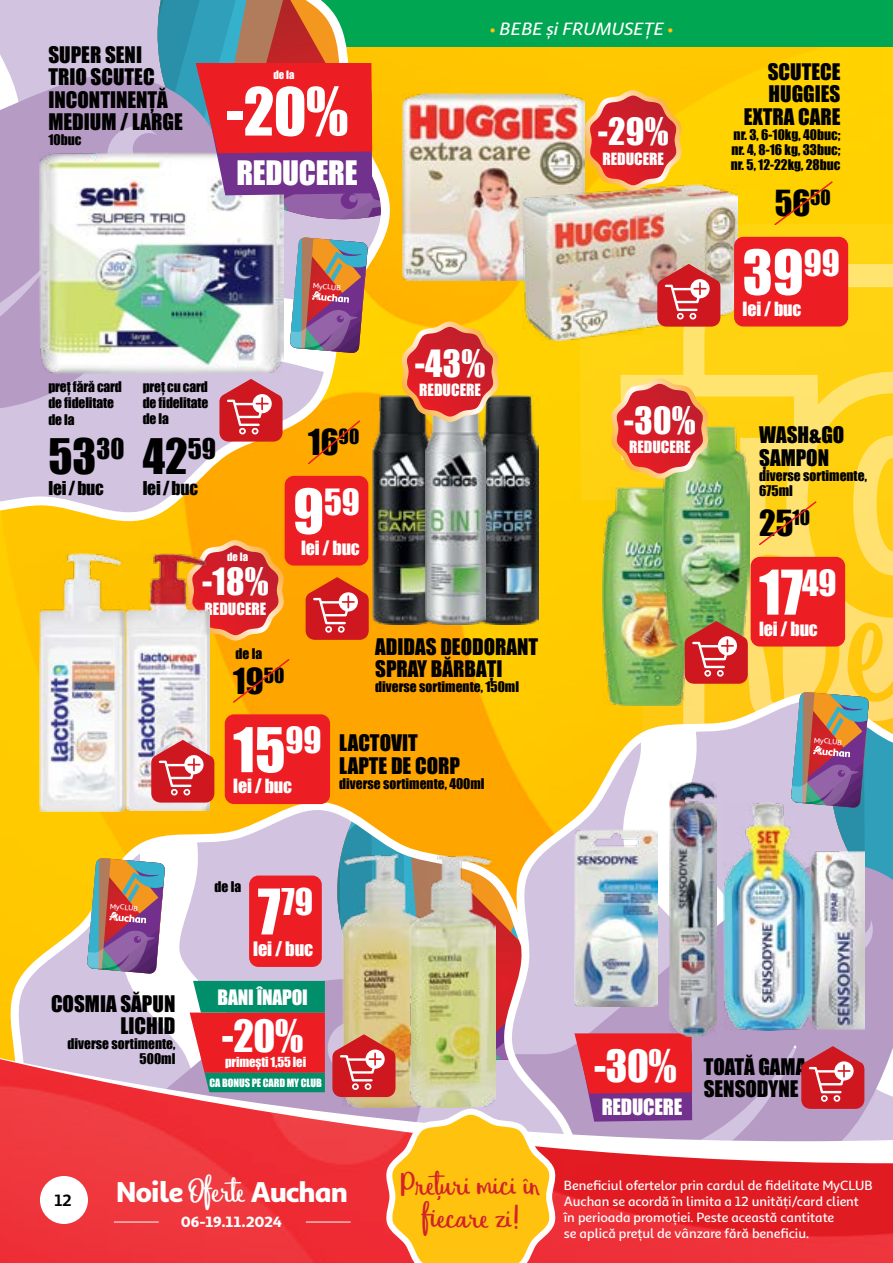
<style>
.page{position:relative;width:893px;height:1263px;background:#fff}
.page>*{position:absolute;margin:0;border:0;box-sizing:border-box;transform-origin:0 0}
.t1{font:61.2px "Impact";color:#fff}
.t2{font:57px "Impact";color:#fff}
.t3{font:45px "Impact";color:#000}
.t4{font:40.8px "Impact";color:#fff}
.t5{font:36px "Eufoniem U Two";letter-spacing:-.02em;color:#d2232a}
.t6{font:34.5px "Impact";letter-spacing:.01em;color:#fff}
.t7{font:33.9px "Impact";color:#fff}
.t8{font:33.3px "Impact";color:#fff}
.t9{font:33px "Impact";color:#000}
.t10{font:31.05px "Impact";letter-spacing:-.01em;color:#fff}
.t11{font:900 28.95px "Sana Sans Alt";letter-spacing:-.04em;color:#fff}
.t12{font:21px/22.5px "Impact";color:#000}
.t13{font:20.7px "Impact";letter-spacing:-.01em;color:#fff}
.t14{font:19.5px "Impact";letter-spacing:-.01em;color:#fff}
.t15{font:18.3px "Impact";letter-spacing:-.01em;color:#fff}
.t16{font:18px "Impact";letter-spacing:-.01em;color:#fff}
.t17{font:italic 500 17.85px "Sana Sans Alt";letter-spacing:-.005em;color:#fff}
.t18{font:17.55px "Impact";letter-spacing:-.01em;color:#000}
.t19{font:700 16.5px "Sana Sans Alt";color:#000}
.t20{font:15.45px "Impact";color:#fff}
.t21{font:900 15px "Sana Sans Alt";letter-spacing:-.01em;color:#fff}
.t22{font:13.5px/15px "Impact";color:#000;text-align:justify}
.t23{font:500 13.5px/16.2px "Sana Sans Alt";color:#fff}
.t24{font:12.75px "Impact";letter-spacing:-.01em;color:#fff}
.t25{font:10.65px "Impact";color:#fff}
.t26{font:10.5px "Impact";letter-spacing:-.01em;color:#fff}
.t27{font:500 7.5px "Sana Sans Alt";color:#fff}
.s1{font-size:57px}
.s2{font-style:normal;color:#ffc20e}
.s3{font-size:58.05px}
.s4{font-family:"Eufoniem U Two";font-weight:400;font-size:36.75px}
.s5{font-size:40.8px;color:#fff}
</style>
<div class="page">
<img style="left:0;top:47px;width:893px;height:754px">
<div style="left:579px;top:224px;width:313px;height:278px;background:#ffd311"></div>
<svg style="left:620px;top:264px;width:272px;height:224px;background:#fed62a"></svg>
<svg style="left:640px;top:393px;width:252px;height:109px;background:#fed736"></svg>
<div style="left:0;top:801px;width:87px;height:130px;background:#ffc900"></div>
<svg style="left:0;top:931px;width:87px;height:123px;background:#e3cba3"></svg>
<img style="left:0;top:1054px;width:87px;height:209px">
<div style="left:40px;top:1176px;width:48px;height:48px;background:#fff;border-radius:50%"></div>
<div style="left:0;top:0;width:893px;height:47px;background:#00a651"></div>
<svg style="left:0;top:0;width:394px;height:530px;background:#d7bbad"></svg>
<svg style="left:290px;top:238px;width:78px;height:115px;background:#9c7c7e"></svg>
<img style="left:402px;top:94px;width:182px;height:186px">
<img style="left:522px;top:185px;width:216px;height:155px">
<div style="left:734px;top:237px;width:114px;height:89px;background:#ed1d24;border-radius:9px"></div>
<svg style="left:775px;top:182px;width:57px;height:43px;background:#fec901"></svg>
<svg style="left:657px;top:264px;width:64px;height:63px;background:#d24e4e"></svg>
<img style="left:40px;top:152px;width:244px;height:222px">
<svg style="left:219px;top:379px;width:64px;height:63px;background:#d5525a"></svg>
<div style="left:285px;top:476px;width:83px;height:90px;background:#ed1d24;border-radius:9px"></div>
<svg style="left:308px;top:421px;width:52px;height:43px;background:#fea401"></svg>
<img style="left:485px;top:395px;width:53px;height:107px">
<img style="left:372px;top:395px;width:53px;height:107px">
<img style="left:425px;top:422px;width:60px;height:80px">
<svg style="left:401px;top:321px;width:98px;height:101px;background:#d25835"></svg>
<img style="left:602px;top:488px;width:61px;height:14px">
<img style="left:663px;top:427px;width:86px;height:75px">
<svg style="left:584px;top:90px;width:98px;height:101px;background:#e36433"></svg>
<img style="left:40px;top:553px;width:47px;height:258px">
<svg style="left:143px;top:0;width:244px;height:221px"></svg>
<img style="left:87px;top:502px;width:806px;height:761px">
<div style="left:249px;top:875px;width:73px;height:92px;background:#ed1d24;border-radius:9px"></div>
<svg style="left:611px;top:378px;width:98px;height:101px;background:#df6740"></svg>
<h3 class="t12" style="left:48px;top:43px;width:136px">SUPER SENI<br>TRIO SCUTEC<br>INCONTINENȚĂ<br>MEDIUM / LARGE</h3>
<p class="t22" style="left:48px;top:132px;width:35px">10buc</p>
<p class="t25" style="left:273px;top:66px;width:23px">de la</p>
<h1 class="t1" style="left:226px;top:64px;width:124px">-20%</h1>
<h3 class="t10" style="left:236px;top:149px;width:123px">REDUCERE</h3>
<p class="t22" style="left:48px;top:378px;width:75px;line-height:16.2px;text-align:left">preț fără card de fidelitate de la</p>
<h3 class="t3" style="left:48px;top:421px;width:169px">53<sup>30</sup> 42<sup>59</sup></h3>
<p class="t18" style="left:48px;top:475px;width:57px">lei / buc</p>
<p class="t22" style="left:143px;top:378px;width:67px;line-height:16.2px">preț cu card de fidelitate de la</p>
<p class="t18" style="left:143px;top:474px;width:57px">lei / buc</p>
<p class="t25" style="left:227px;top:549px;width:23px">de la</p>
<p class="t27" style="left:313px;top:280px;width:30px;rotate:5deg">MyCLUB</p>
<h3 class="t9" style="left:308px;top:417px;width:53px">16<sup>90</sup></h3>
<h3 class="t8" style="left:293px;top:476px;width:68px"><span class="s1">9</span>59</h3>
<h3 class="t16" style="left:301px;top:534px;width:60px">lei / buc</h3>
<h3 class="t6" style="left:202px;top:555px;width:68px">-18%</h3>
<p class="t20" style="left:205px;top:597px;width:63px">REDUCERE</p>
<h3 class="t17" style="left:490px;top:15px;width:185px"><span class="s2">•</span> BEBE și FRUMUSEȚE <span class="s2">•</span></h3>
<h3 class="t6" style="left:598px;top:105px;width:73px">-29%</h3>
<h3 class="t6" style="left:415px;top:336px;width:72px">-43%</h3>
<p class="t20" style="left:419px;top:378px;width:63px">REDUCERE</p>
<p class="t20" style="left:602px;top:147px;width:63px">REDUCERE</p>
<h3 class="t6" style="left:624px;top:393px;width:73px">-30%</h3>
<p class="t20" style="left:629px;top:435px;width:63px">REDUCERE</p>
<p class="t27" style="left:111px;top:900px;width:30px;rotate:5deg">MyCLUB</p>
<p class="t22" style="left:235px;top:646px;width:28px">de la</p>
<h3 class="t9" style="left:233px;top:655px;width:53px">19<sup>50</sup></h3>
<h2 class="t2" style="left:233px;top:706px;width:90px">15<sup>99</sup></h2>
<h3 class="t16" style="left:233px;top:772px;width:60px">lei / buc</h3>
<h3 class="t12" style="left:375px;top:635px;width:165px">ADIDAS DEODORANT<br>SPRAY BĂRBAȚI</h3>
<p class="t22" style="left:375px;top:679px;width:145px">diverse sortimente, 150ml</p>
<h3 class="t12" style="left:339px;top:731px;width:122px">LACTOVIT<br>LAPTE DE CORP</h3>
<p class="t22" style="left:339px;top:775px;width:147px">diverse sortimente, 400ml</p>
<p class="t22" style="left:214px;top:879px;width:28px">de la</p>
<h3 class="t7" style="left:258px;top:875px;width:57px"><span class="s3">7</span>79</h3>
<h3 class="t15" style="left:253px;top:934px;width:61px">lei / buc</h3>
<h3 class="t12" style="left:744px;top:60px;width:98px;text-align:right">SCUTECE<br>HUGGIES<br>EXTRA CARE</h3>
<p class="t22" style="left:731px;top:126px;width:111px">nr. 3, 6-10kg, 40buc; nr. 4, 8-16 kg, 33buc; nr. 5, 12-22kg, 28buc</p>
<h3 class="t9" style="left:775px;top:178px;width:58px">56<sup>50</sup></h3>
<h2 class="t2" style="left:743px;top:228px;width:99px">39<sup>99</sup></h2>
<h3 class="t16" style="left:743px;top:295px;width:60px">lei / buc</h3>
<h3 class="t12" style="left:759px;top:423px;width:87px">WASH&amp;GO<br>ȘAMPON</h3>
<p class="t22" style="left:759px;top:468px;width:109px">diverse sortimente,<br>675ml</p>
<h3 class="t9" style="left:759px;top:498px;width:52px">25<sup>10</sup></h3>
<h2 class="t2" style="left:759px;top:548px;width:79px">17<sup>49</sup></h2>
<h3 class="t16" style="left:759px;top:615px;width:60px">lei / buc</h3>
<p class="t27" style="left:814px;top:734px;width:30px;rotate:5deg">MyCLUB</p>
<h3 class="t12" style="left:51px;top:992px;width:126px;text-align:right">COSMIA SĂPUN<br>LICHID</h3>
<p class="t22" style="left:68px;top:1036px;width:109px;text-align:right">diverse sortimente,<br>500ml</p>
<h3 class="t14" style="left:217px;top:982px;width:92px">BANI ÎNAPOI</h3>
<h3 class="t4" style="left:222px;top:1004px;width:83px">-20%</h3>
<p class="t24" style="left:225px;top:1052px;width:83px">primești 1,55 lei</p>
<p class="t26" style="left:209px;top:1074px;width:114px">CA BONUS PE CARD MY CLUB</p>
<p class="t19" style="left:54px;top:1190px;width:19px">12</p>
<h3 class="t11" style="left:116px;top:1169px;width:233px">Noile <span class="s4">Oferte</span> Auchan</h3>
<p class="t21" style="left:181px;top:1210px;width:102px">06-19.11.2024</p>
<h3 class="t5" style="left:401px;top:1162px;width:141px">Prețuri mici în</h3>
<h3 class="t5" style="left:422px;top:1195px;width:99px">fiecare zi!</h3>
<h3 class="t12" style="left:704px;top:1054px;width:104px;text-indent:-109px"><span class="s5">-30%</span> TOATĂ GAMA<br>SENSODYNE</h3>
<h3 class="t13" style="left:602px;top:1090px;width:82px">REDUCERE</h3>
<p class="t23" style="left:564px;top:1176px;width:310px">Beneficiul ofertelor prin cardul de fidelitate MyCLUB Auchan se acordă în limita a 12 unități/card client în perioada promoției. Peste această cantitate<br>se aplică prețul de vânzare fără beneficiu.</p>
</div>
